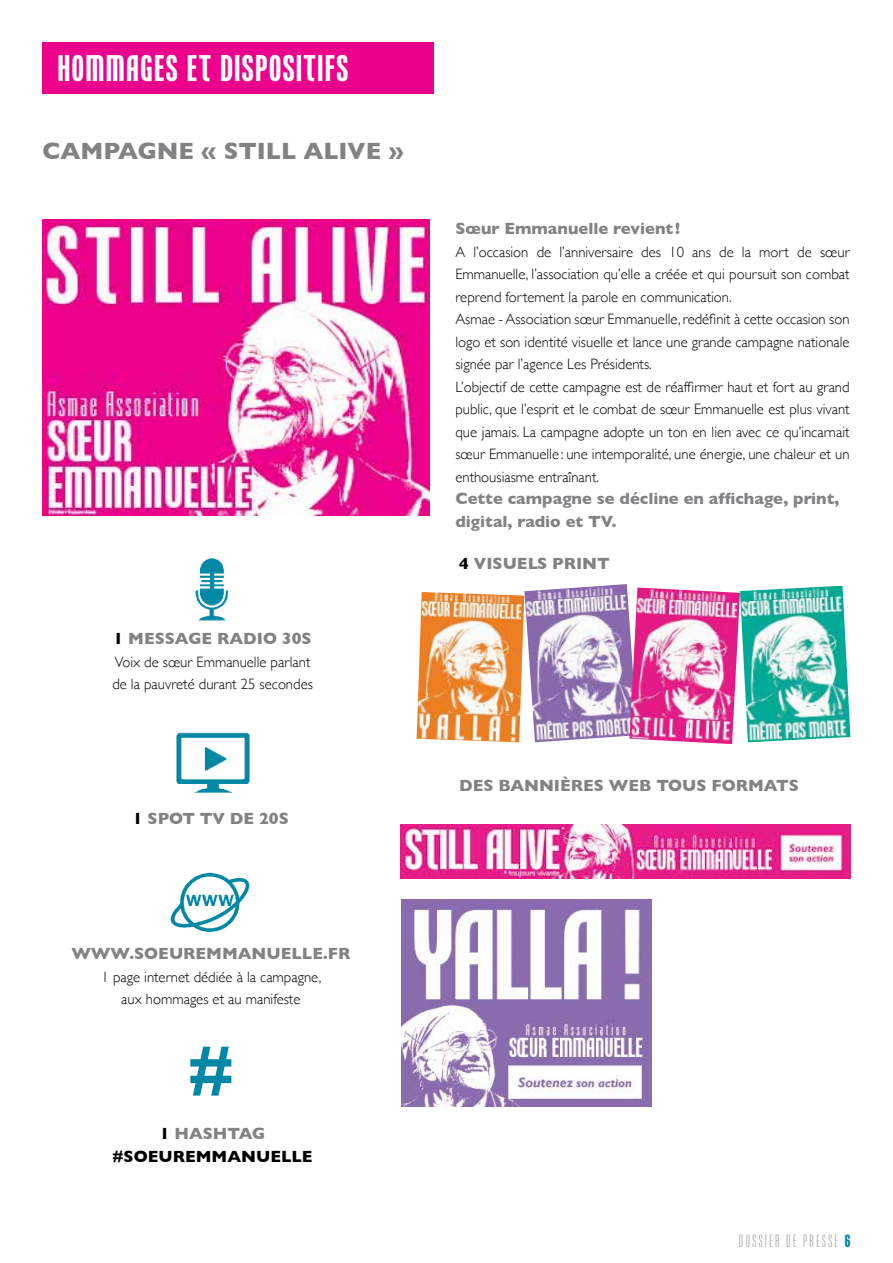
<style>
.page{position:relative;width:893px;height:1263px;background:#fff}
.page>*{position:absolute;margin:0;border:0;box-sizing:border-box;transform-origin:0 0}
.t1{font:700 69px "Gill Sans";color:#0087a5}
.t2{font:700 37.5px "Freytag Pro";letter-spacing:.05em;color:#fff}
.t3{font:700 24px "Gill Sans";color:#808284}
.t4{font:200 18px "Freytag Pro";letter-spacing:.135em;color:#a7a9ac}
.t5{font:700 16.5px/22.5px "Gill Sans";color:#808284}
.t6{font:700 16.5px/22.5px "Gill Sans";color:#000;text-align:center}
.t7{font:300 15px/22.5px "Gill Sans";color:#000}
.s1{color:#000}
.s2{color:#808284}
.s3{font-weight:700;color:#0087a5}
</style>
<div class="page">
<div style="left:43px;top:43px;width:391px;height:51px;background:#ec008c"></div>
<img style="left:43px;top:219px;width:386px;height:296px">
<img style="left:417px;top:592px;width:107px;height:150px">
<img style="left:524px;top:584px;width:105px;height:158px">
<img style="left:629px;top:587px;width:111px;height:157px">
<img style="left:740px;top:586px;width:110px;height:156px">
<img style="left:400px;top:824px;width:450px;height:54px">
<img style="left:402px;top:899px;width:249px;height:208px">
<img style="left:195px;top:558px;width:34px;height:63px">
<img style="left:176px;top:732px;width:74px;height:61px">
<img style="left:170px;top:872px;width:80px;height:61px">
<h2 class="t2" style="left:58px;top:50px;width:292px">HOMMAGES ET DISPOSITIFS</h2>
<h3 class="t3" style="left:43px;top:138px;width:363px">CAMPAGNE « STILL ALIVE »</h3>
<p class="t5" style="left:114px;top:628px;width:200px"><span class="s1">1</span> MESSAGE RADIO 30S</p>
<p class="t7" style="left:112px;top:652px;width:202px">Voix de sœur Emmanuelle parlant de la pauvreté durant 25 secondes</p>
<p class="t5" style="left:133px;top:808px;width:157px"><span class="s1">1</span> SPOT TV DE 20S</p>
<p class="t5" style="left:71px;top:943px;width:280px">WWW.SOEUREMMANUELLE.FR</p>
<p class="t7" style="left:102px;top:967px;width:221px;text-align:center">1 page internet dédiée à la campagne, aux hommages et au manifeste</p>
<h1 class="t1" style="left:188px;top:1033px;width:48px">#</h1>
<p class="t6" style="left:113px;top:1123px;width:201px">1 <span class="s2">HASHTAG </span>#SOEUREMMANUELLE</p>
<p class="t5" style="left:455px;top:217px;width:226px">Sœur Emmanuelle revient !</p>
<p class="t7" style="left:455px;top:241px;width:396px">A l’occasion de l’anniversaire des 10 ans de la mort de sœur Emmanuelle, l’association qu’elle a créée et qui poursuit son combat reprend fortement la parole en communication.<br>Asmae - Association sœur Emmanuelle, redéfinit à cette occasion son logo et son identité visuelle et lance une grande campagne nationale signée par l’agence Les Présidents.<br>L’objectif de cette campagne est de réaffirmer haut et fort au grand public, que l’esprit et le combat de sœur Emmanuelle est plus vivant que jamais. La campagne adopte un ton en lien avec ce qu’incarnait sœur Emmanuelle : une intemporalité, une énergie, une chaleur et un enthousiasme entraînant.</p>
<p class="t5" style="left:455px;top:487px;width:386px">Cette campagne se décline en affichage, print, digital, radio et TV.</p>
<p class="t5" style="left:459px;top:552px;width:152px"><span class="s1">4</span> VISUELS PRINT</p>
<p class="t5" style="left:459px;top:774px;width:341px">DES BANNIÈRES WEB TOUS FORMATS</p>
<p class="t4" style="left:739px;top:1230px;width:113px">DOSSIER DE PRESSE <span class="s3">6</span></p>
</div>
